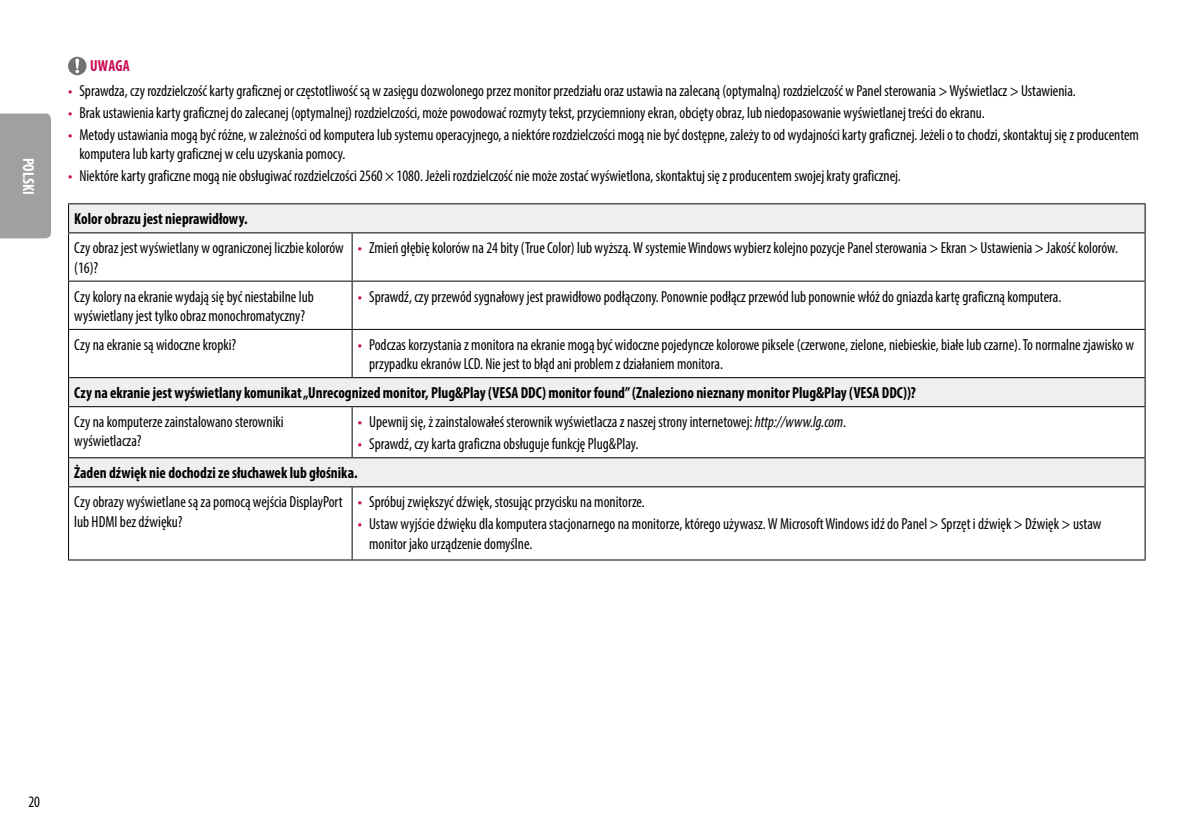
<style>
.page{position:relative;width:1191px;height:840px;background:#fff}
.page>*{position:absolute;margin:0;border:0;box-sizing:border-box;transform-origin:0 0}
.t1{font:condensed 16px/19.2px "Myriad Pro";color:#000;scale:.95 1}
.t2{font:700 condensed 16px "Myriad Pro";color:#000;scale:.95 1}
.t3{font:700 condensed 16px "Myriad Pro";color:#fff;scale:.95 1}
.t4{font:700 condensed 16px "Myriad Pro";letter-spacing:.01em;color:#c90a53;scale:.95 1}
.s1{font-family:"LG Smart";font-stretch:normal;color:#c90a53}
.s2{font-style:italic}
</style>
<div class="page">
<div style="left:0;top:113px;width:51px;height:125px;background:#9fa0a0"></div>
<svg style="left:68px;top:57px;width:18px;height:18px"></svg>
<svg style="left:69px;top:204px;width:1075px;height:282px"></svg>
<hr style="left:68px;top:203px;width:284px;height:1px;background:#000">
<svg style="left:68px;top:204px;width:1px;height:28px"></svg>
<hr style="left:352px;top:203px;width:793px;height:1px;background:#000">
<svg style="left:1144px;top:204px;width:1px;height:28px"></svg>
<hr style="left:68px;top:232px;width:284px;height:1px;background:#000">
<hr style="left:68px;top:233px;width:1px;height:47px;background:#000">
<hr style="left:352px;top:232px;width:793px;height:1px;background:#000">
<hr style="left:351px;top:233px;width:1px;height:47px;background:#000">
<hr style="left:1144px;top:233px;width:1px;height:47px;background:#000">
<hr style="left:68px;top:280px;width:284px;height:1px;background:#000">
<hr style="left:68px;top:281px;width:1px;height:48px;background:#000">
<hr style="left:352px;top:280px;width:793px;height:1px;background:#000">
<hr style="left:351px;top:281px;width:1px;height:48px;background:#000">
<hr style="left:1144px;top:281px;width:1px;height:48px;background:#000">
<hr style="left:68px;top:329px;width:284px;height:1px;background:#000">
<hr style="left:68px;top:330px;width:1px;height:47px;background:#000">
<hr style="left:352px;top:329px;width:793px;height:1px;background:#000">
<hr style="left:351px;top:330px;width:1px;height:47px;background:#000">
<hr style="left:1144px;top:330px;width:1px;height:47px;background:#000">
<hr style="left:68px;top:377px;width:284px;height:1px;background:#000">
<svg style="left:68px;top:378px;width:1px;height:28px"></svg>
<hr style="left:352px;top:377px;width:793px;height:1px;background:#000">
<svg style="left:1144px;top:378px;width:1px;height:28px"></svg>
<hr style="left:68px;top:406px;width:284px;height:1px;background:#000">
<hr style="left:68px;top:407px;width:1px;height:50px;background:#000">
<hr style="left:352px;top:406px;width:793px;height:1px;background:#000">
<hr style="left:351px;top:407px;width:1px;height:50px;background:#000">
<hr style="left:1144px;top:407px;width:1px;height:50px;background:#000">
<hr style="left:68px;top:457px;width:284px;height:1px;background:#000">
<svg style="left:68px;top:458px;width:1px;height:28px"></svg>
<hr style="left:352px;top:457px;width:793px;height:1px;background:#000">
<svg style="left:1144px;top:458px;width:1px;height:28px"></svg>
<hr style="left:68px;top:486px;width:284px;height:1px;background:#000">
<hr style="left:68px;top:487px;width:1px;height:72px;background:#000">
<hr style="left:352px;top:486px;width:793px;height:1px;background:#000">
<hr style="left:351px;top:487px;width:1px;height:72px;background:#000">
<hr style="left:1144px;top:487px;width:1px;height:72px;background:#000">
<hr style="left:68px;top:559px;width:284px;height:1px;background:#000">
<hr style="left:352px;top:559px;width:793px;height:1px;background:#000">
<p class="t3" style="left:38px;top:157px;width:40px;rotate:90deg">POLSKI</p>
<p class="t4" style="left:90px;top:55px;width:43px">UWAGA</p>
<p class="t1" style="left:68px;top:81px;width:1062px"><span class="s1">•</span> Sprawdza, czy rozdzielczość karty graficznej or częstotliwość są w zasięgu dozwolonego przez monitor przedziału oraz ustawia na zalecaną (optymalną) rozdzielczość w Panel sterowania &gt; Wyświetlacz &gt; Ustawienia.</p>
<p class="t1" style="left:68px;top:103px;width:966px"><span class="s1">•</span> Brak ustawienia karty graficznej do zalecanej (optymalnej) rozdzielczości, może powodować rozmyty tekst, przyciemniony ekran, obcięty obraz, lub niedopasowanie wyświetlanej treści do ekranu.</p>
<p class="t1" style="left:79px;top:125px;width:1116px;text-indent:-11px"><span class="s1">•</span> Metody ustawiania mogą być różne, w zależności od komputera lub systemu operacyjnego, a niektóre rozdzielczości mogą nie być dostępne, zależy to od wydajności karty graficznej. Jeżeli o to chodzi, skontaktuj się z producentem komputera lub karty graficznej w celu uzyskania pomocy.</p>
<p class="t1" style="left:68px;top:166px;width:878px"><span class="s1">•</span> Niektóre karty graficzne mogą nie obsługiwać rozdzielczości 2560 × 1080. Jeżeli rozdzielczość nie może zostać wyświetlona, skontaktuj się z producentem swojej kraty graficznej.</p>
<p class="t2" style="left:74px;top:209px;width:184px">Kolor obrazu jest nieprawidłowy.</p>
<p class="t1" style="left:74px;top:238px;width:285px">Czy obraz jest wyświetlany w ograniczonej liczbie kolorów (16)?</p>
<p class="t1" style="left:358px;top:238px;width:802px"><span class="s1">•</span> Zmień głębię kolorów na 24 bity (True Color) lub wyższą. W systemie Windows wybierz kolejno pozycje Panel sterowania &gt; Ekran &gt; Ustawienia &gt; Jakość kolorów.</p>
<p class="t1" style="left:74px;top:286px;width:254px">Czy kolory na ekranie wydają się być niestabilne lub wyświetlany jest tylko obraz monochromatyczny?</p>
<p class="t1" style="left:358px;top:286px;width:742px"><span class="s1">•</span> Sprawdź, czy przewód sygnałowy jest prawidłowo podłączony. Ponownie podłącz przewód lub ponownie włóż do gniazda kartę graficzną komputera.</p>
<p class="t1" style="left:74px;top:334px;width:172px">Czy na ekranie są widoczne kropki?</p>
<p class="t1" style="left:369px;top:334px;width:806px;text-indent:-11px"><span class="s1">•</span> Podczas korzystania z monitora na ekranie mogą być widoczne pojedyncze kolorowe piksele (czerwone, zielone, niebieskie, białe lub czarne). To normalne zjawisko w przypadku ekranów LCD. Nie jest to błąd ani problem z działaniem monitora.</p>
<p class="t2" style="left:74px;top:382px;width:887px">Czy na ekranie jest wyświetlany komunikat „Unrecognized monitor, Plug&amp;Play (VESA DDC) monitor found” (Znaleziono nieznany monitor Plug&amp;Play (VESA DDC))?</p>
<p class="t1" style="left:74px;top:412px;width:222px">Czy na komputerze zainstalowano sterowniki wyświetlacza?</p>
<p class="t1" style="left:358px;top:412px;width:515px"><span class="s1">•</span> Upewnij się, ż zainstalowałeś sterownik wyświetlacza z naszej strony internetowej: <span class="s2">http://www.lg.com</span>.</p>
<p class="t1" style="left:358px;top:434px;width:297px"><span class="s1">•</span> Sprawdź, czy karta graficzna obsługuje funkcję Plug&amp;Play.</p>
<p class="t2" style="left:74px;top:462px;width:300px">Żaden dźwięk nie dochodzi ze słuchawek lub głośnika.</p>
<p class="t1" style="left:74px;top:492px;width:284px">Czy obrazy wyświetlane są za pomocą wejścia DisplayPort lub HDMI bez dźwięku?</p>
<p class="t1" style="left:358px;top:492px;width:304px"><span class="s1">•</span> Spróbuj zwiększyć dźwięk, stosując przycisku na monitorze.</p>
<p class="t1" style="left:369px;top:514px;width:772px;text-indent:-11px"><span class="s1">•</span> Ustaw wyjście dźwięku dla komputera stacjonarnego na monitorze, którego używasz. W Microsoft Windows idź do Panel &gt; Sprzęt i dźwięk &gt; Dźwięk &gt; ustaw monitor jako urządzenie domyślne.</p>
<p class="t1" style="left:28px;top:791px;width:14px">20</p>
</div>
